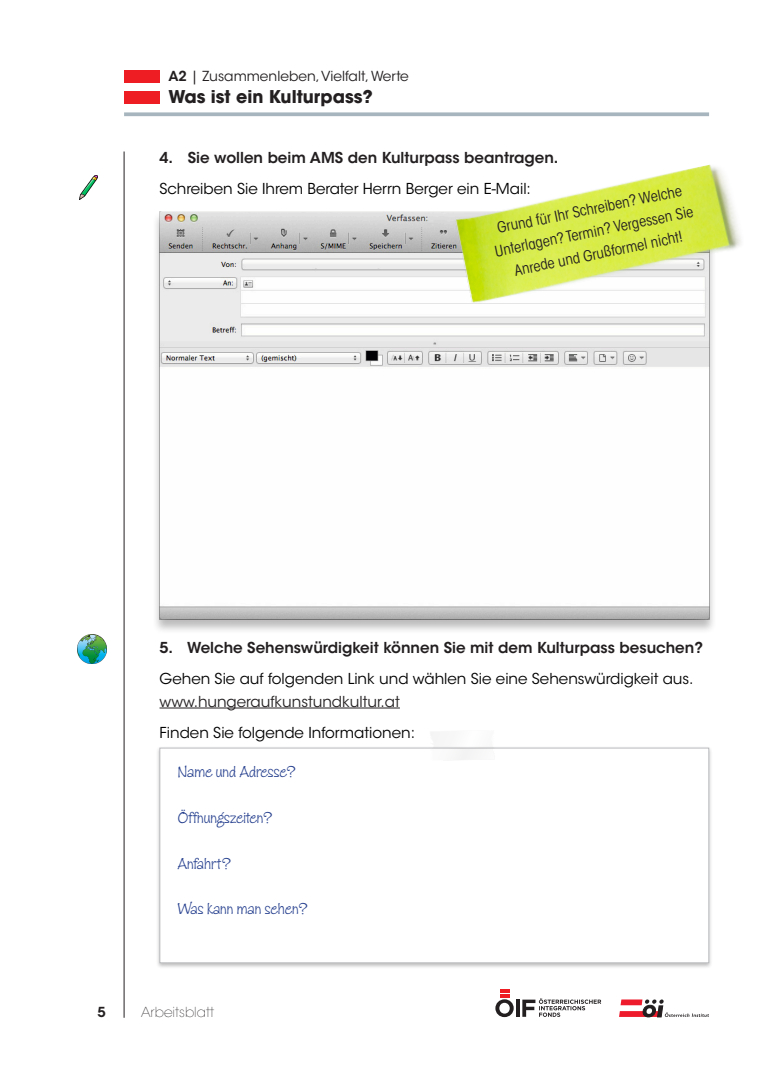
<style>
.page{position:relative;width:780px;height:1088px;background:#fff}
.page>*{position:absolute;margin:0;border:0;box-sizing:border-box;transform-origin:0 0}
.t1{font:700 17.5px "ITC Avant Garde Std";color:#231f20}
.t2{font:16.25px "Zipty Do Std";color:#253f8e}
.t3{font:15px "ITC Avant Garde Std";color:#000}
.t4{font:600 15px "ITC Avant Garde Std";color:#231f20}
.t5{font:condensed 15px/22.5px "ITC Avant Garde Std";color:#231f20;text-align:center}
.t6{font:15px "ITC Avant Garde Std";color:#231f20}
.t7{font:13.75px "ITC Avant Garde Std";color:#231f20}
.t8{font:200 13.75px "ITC Avant Garde Std";color:#231f20}
.t9{font:600 13.75px "ITC Avant Garde Std";color:#231f20}
.s1{font-weight:600}
</style>
<div class="page">
<svg style="left:516px;top:999px;width:3px;height:18px"></svg>
<svg style="left:495px;top:989px;width:18px;height:28px"></svg>
<svg style="left:522px;top:998px;width:79px;height:19px"></svg>
<svg style="left:124px;top:112px;width:585px;height:4px;background:#b0bdc4"></svg>
<hr style="left:124px;top:151px;width:1px;height:867px;background:#231f20">
<svg style="left:619px;top:999px;width:90px;height:18px"></svg>
<div style="left:124px;top:91px;width:35px;height:12px;background:#ee1d23"></div>
<div style="left:124px;top:71px;width:35px;height:12px;background:#ee1d23"></div>
<hr style="left:159px;top:707px;width:241px;height:1px;background:#231f20">
<img style="left:80px;top:175px;width:17px;height:25px">
<div style="left:152px;top:211px;width:564px;height:423px;background:#231f20;opacity:.3"></div>
<img style="left:159px;top:212px;width:550px;height:407px">
<img style="left:77px;top:635px;width:29px;height:28px">
<img style="left:446px;top:164px;width:295px;height:156px">
<div style="left:156px;top:745px;width:557px;height:223px;background:#231f20;opacity:.3"></div>
<div style="left:160px;top:748px;width:548px;height:215px;background:#fff"></div>
<div style="left:159px;top:748px;width:550px;height:215px;border:1px solid #bcbdc0"></div>
<svg style="left:429px;top:732px;width:65px;height:28px"></svg>
<p class="t7" style="left:168px;top:68px;width:242px"><span class="s1">A2</span> | Zusammenleben, Vielfalt, Werte</p>
<p class="t1" style="left:168px;top:86px;width:206px">Was ist ein Kulturpass?</p>
<p class="t4" style="left:159px;top:148px;width:400px">4. Sie wollen beim AMS den Kulturpass beantragen.</p>
<p class="t3" style="left:159px;top:179px;width:373px">Schreiben Sie Ihrem Berater Herrn Berger ein E-Mail:</p>
<p class="t5" style="left:488px;top:217px;width:203px;rotate:-11deg">Grund für Ihr Schreiben? Welche<br>Unterlagen? Termin? Vergessen Sie<br>Anrede und Grußformel nicht!</p>
<p class="t4" style="left:159px;top:638px;width:545px">5. Welche Sehenswürdigkeit können Sie mit dem Kulturpass besuchen?</p>
<p class="t3" style="left:159px;top:669px;width:535px">Gehen Sie auf folgenden Link und wählen Sie eine Sehenswürdigkeit aus.</p>
<p class="t6" style="left:159px;top:692px;width:242px">www.hungeraufkunstundkultur.at</p>
<p class="t3" style="left:159px;top:723px;width:257px">Finden Sie folgende Informationen:</p>
<p class="t2" style="left:178px;top:762px;width:119px">Name und Adresse?</p>
<p class="t2" style="left:178px;top:808px;width:96px">Öffnungszeiten?</p>
<p class="t2" style="left:178px;top:853px;width:54px">Anfahrt?</p>
<p class="t2" style="left:178px;top:899px;width:131px">Was kann man sehen?</p>
<p class="t9" style="left:97px;top:1003px;width:10px">5</p>
<p class="t8" style="left:141px;top:1004px;width:75px">Arbeitsblatt</p>
</div>
